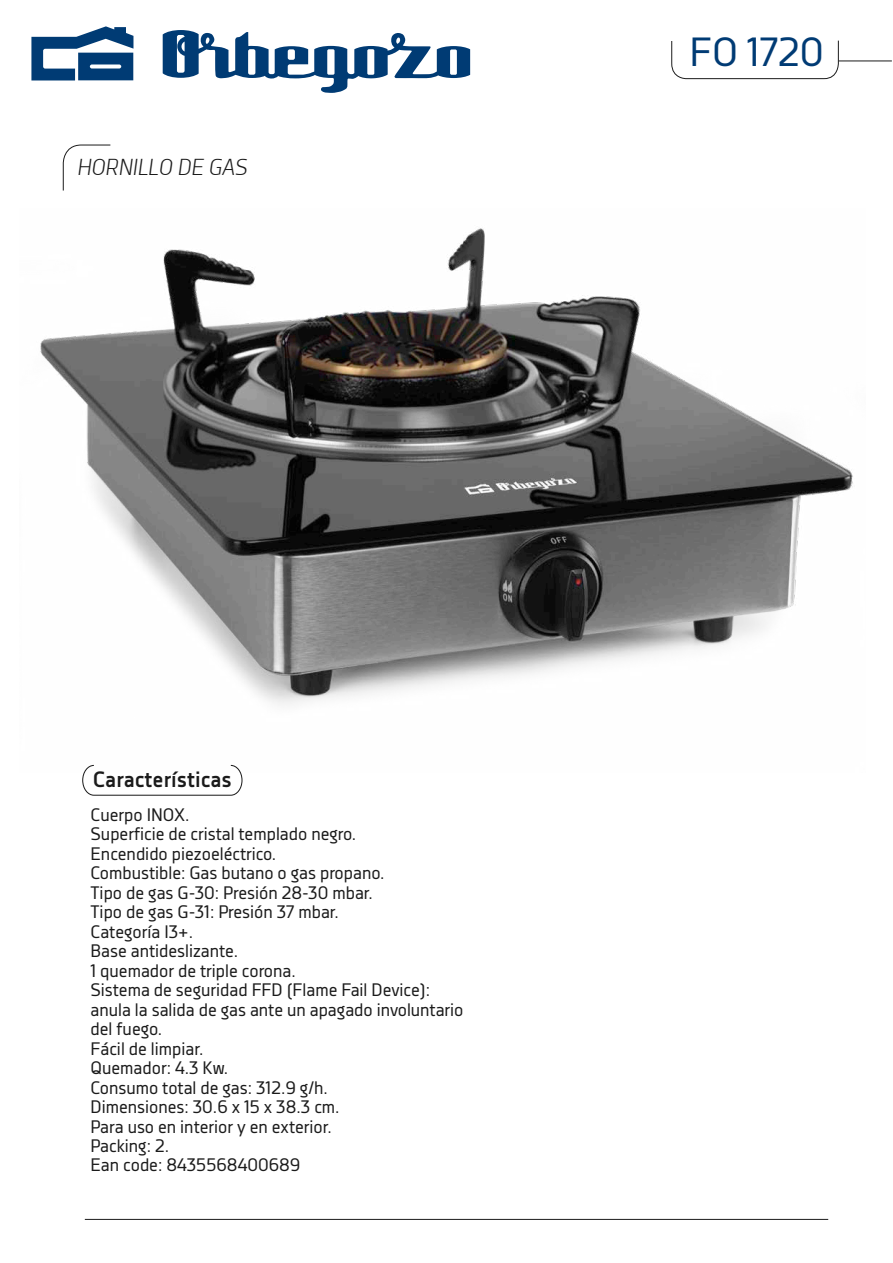
<style>
.page{position:relative;width:893px;height:1263px;background:#fff}
.page>*{position:absolute;margin:0;border:0;box-sizing:border-box;transform-origin:0 0}
.t1{font:40.5px "Decima Nova";color:#003b74}
.t2{font:italic 300 22.5px "Decima Nova";color:#1b1b1b}
.t3{font:700 22.05px "Decima Nova";color:#1b1b1b}
.t4{font:18px/19.5px "Decima Nova";color:#1b1b1b}
</style>
<div class="page">
<hr style="left:85px;top:1219px;width:743px;height:1px;background:#1b1b1b">
<hr style="left:839px;top:61px;width:53px;height:1px;background:#1b1b1b">
<svg style="left:671px;top:40px;width:168px;height:39px"></svg>
<svg style="left:63px;top:144px;width:48px;height:47px"></svg>
<svg style="left:31px;top:26px;width:439px;height:67px"></svg>
<svg style="left:82px;top:773px;width:161px;height:23px"></svg>
<img style="left:40px;top:228px;width:813px;height:545px">
<p class="t2" style="left:77px;top:154px;width:172px">HORNILLO DE GAS</p>
<h1 class="t1" style="left:690px;top:29px;width:136px">FO 1720</h1>
<p class="t3" style="left:93px;top:767px;width:140px">Características</p>
<p class="t4" style="left:91px;top:804px;width:374px">Cuerpo INOX.<br>Superficie de cristal templado negro.<br>Encendido piezoeléctrico.<br>Combustible: Gas butano o gas propano.<br>Tipo de gas G-30: Presión 28-30 mbar.<br>Tipo de gas G-31: Presión 37 mbar.<br>Categoría I3+.<br>Base antideslizante.<br>1 quemador de triple corona.<br>Sistema de seguridad FFD (Flame Fail Device): anula la salida de gas ante un apagado involuntario del fuego.<br>Fácil de limpiar.<br>Quemador: 4.3 Kw.<br>Consumo total de gas: 312.9 g/h.<br>Dimensiones: 30.6 x 15 x 38.3 cm.<br>Para uso en interior y en exterior.<br>Packing: 2.<br>Ean code: 8435568400689</p>
</div>
